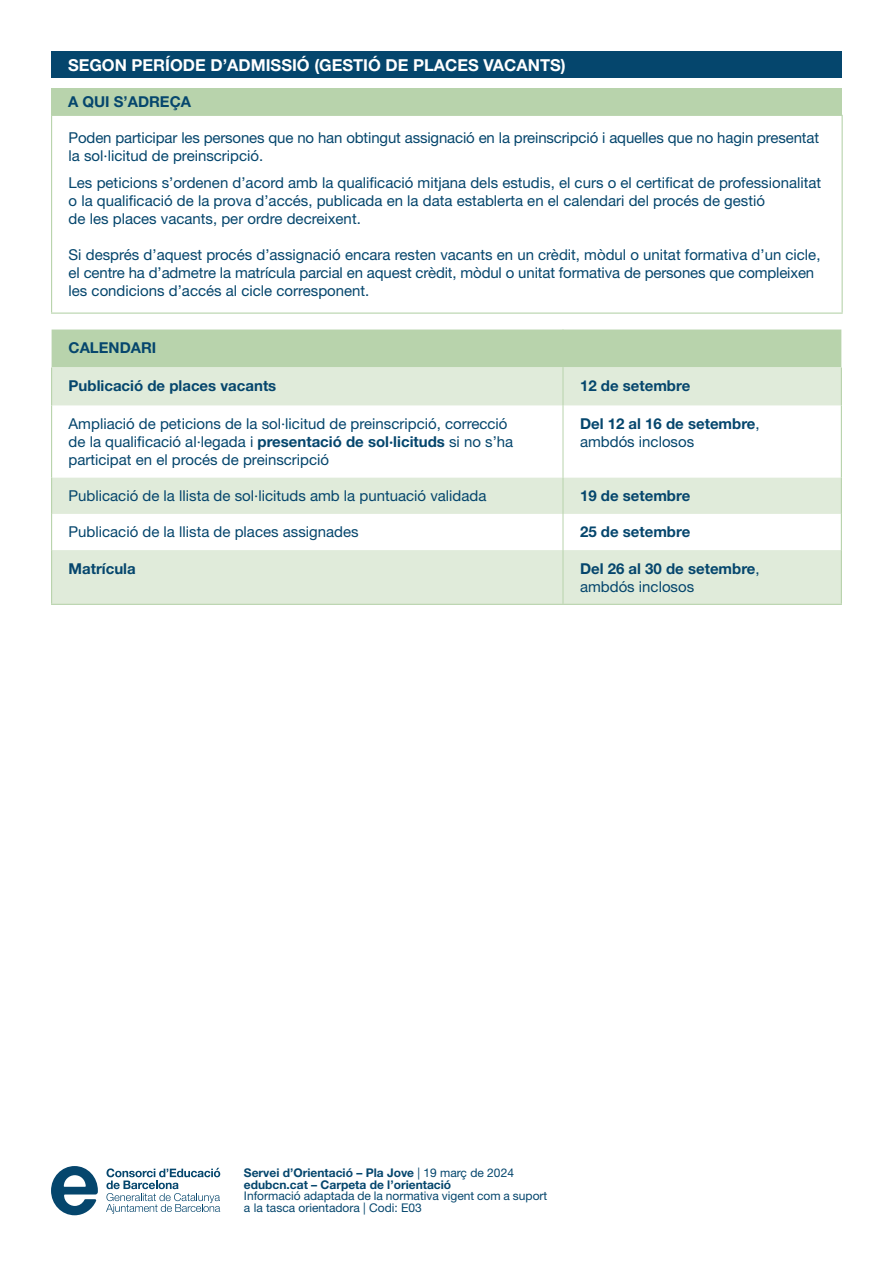
<style>
.page{position:relative;width:893px;height:1263px;background:#fff}
.page>*{position:absolute;margin:0;border:0;box-sizing:border-box;transform-origin:0 0}
.t1{font:700 16.5px "Helvetica Neue LT Std";color:#fff}
.t2{font:15px "Helvetica Neue LT Std";color:#05466d}
.t3{font:700 15px "Helvetica Neue LT Std";color:#05466d}
.t4{font:12px "Helvetica Neue LT Std";color:#05466d}
.t5{font:700 12px "Helvetica Neue LT Std";color:#05466d}
.s1{font-weight:700}
.s2{font-weight:400}
</style>
<div class="page">
<svg style="left:51px;top:1166px;width:47px;height:49px"></svg>
<svg style="left:106px;top:1168px;width:114px;height:46px"></svg>
<div style="left:51px;top:51px;width:791px;height:27px;background:#05466d"></div>
<div style="left:51px;top:88px;width:791px;height:27px;background:#b8d3ac"></div>
<hr style="left:51px;top:115px;width:792px;height:1px;background:#b8d3ac">
<hr style="left:51px;top:116px;width:1px;height:197px;background:#b8d3ac">
<hr style="left:842px;top:116px;width:1px;height:197px;background:#b8d3ac">
<hr style="left:51px;top:313px;width:792px;height:1px;background:#b8d3ac">
<div style="left:52px;top:329px;width:789px;height:38px;background:#b8d3ac"></div>
<svg style="left:52px;top:367px;width:789px;height:237px;fill:#e0ebda"></svg>
<hr style="left:563px;top:329px;width:1px;height:38px;background:#b8d3ac">
<hr style="left:563px;top:367px;width:1px;height:38px;background:#b8d3ac">
<hr style="left:563px;top:405px;width:1px;height:73px;background:#b8d3ac">
<hr style="left:563px;top:478px;width:1px;height:36px;background:#b8d3ac">
<hr style="left:563px;top:514px;width:1px;height:36px;background:#b8d3ac">
<hr style="left:563px;top:550px;width:1px;height:54px;background:#b8d3ac">
<hr style="left:51px;top:367px;width:1px;height:38px;background:#b8d3ac">
<hr style="left:841px;top:367px;width:1px;height:38px;background:#b8d3ac">
<hr style="left:51px;top:405px;width:1px;height:73px;background:#b8d3ac">
<hr style="left:841px;top:405px;width:1px;height:73px;background:#b8d3ac">
<hr style="left:51px;top:478px;width:1px;height:36px;background:#b8d3ac">
<hr style="left:841px;top:478px;width:1px;height:36px;background:#b8d3ac">
<hr style="left:51px;top:514px;width:1px;height:36px;background:#b8d3ac">
<hr style="left:841px;top:514px;width:1px;height:36px;background:#b8d3ac">
<hr style="left:51px;top:550px;width:1px;height:54px;background:#b8d3ac">
<hr style="left:841px;top:550px;width:1px;height:54px;background:#b8d3ac">
<hr style="left:51px;top:604px;width:512px;height:1px;background:#b8d3ac">
<hr style="left:563px;top:604px;width:279px;height:1px;background:#b8d3ac">
<h3 class="t1" style="left:68px;top:55px;width:499px">SEGON PERÍODE D’ADMISSIÓ (GESTIÓ DE PLACES VACANTS)</h3>
<h2 class="t3" style="left:68px;top:92px;width:125px">A QUI S’ADREÇA</h2>
<p class="t2" style="left:69px;top:128px;width:752px">Poden participar les persones que no han obtingut assignació en la preinscripció i aquelles que no hagin presentat</p>
<p class="t2" style="left:69px;top:146px;width:196px">la sol·licitud de preinscripció.</p>
<p class="t2" style="left:69px;top:173px;width:754px">Les peticions s’ordenen d’acord amb la qualificació mitjana dels estudis, el curs o el certificat de professionalitat</p>
<p class="t2" style="left:69px;top:191px;width:698px">o la qualificació de la prova d’accés, publicada en la data establerta en el calendari del procés de gestió</p>
<p class="t2" style="left:69px;top:209px;width:294px">de les places vacants, per ordre decreixent.</p>
<p class="t2" style="left:69px;top:245px;width:753px">Si després d’aquest procés d’assignació encara resten vacants en un crèdit, mòdul o unitat formativa d’un cicle,</p>
<p class="t2" style="left:69px;top:263px;width:747px">el centre ha d’admetre la matrícula parcial en aquest crèdit, mòdul o unitat formativa de persones que compleixen</p>
<p class="t2" style="left:69px;top:281px;width:302px">les condicions d’accés al cicle corresponent.</p>
<h2 class="t3" style="left:69px;top:338px;width:89px">CALENDARI</h2>
<p class="t3" style="left:69px;top:376px;width:209px">Publicació de places vacants</p>
<p class="t3" style="left:580px;top:376px;width:112px">12 de setembre</p>
<p class="t2" style="left:69px;top:414px;width:440px">Ampliació de peticions de la sol·licitud de preinscripció, correcció</p>
<p class="t2" style="left:69px;top:432px;width:446px">de la qualificació al·legada i <span class="s1">presentació de sol·licituds</span> si no s’ha</p>
<p class="t2" style="left:69px;top:450px;width:262px">participat en el procés de preinscripció</p>
<p class="t3" style="left:580px;top:414px;width:181px">Del 12 al 16 de setembre<span class="s2">,</span></p>
<p class="t2" style="left:580px;top:432px;width:116px">ambdós inclosos</p>
<p class="t2" style="left:69px;top:486px;width:419px">Publicació de la llista de sol·licituds amb la puntuació validada</p>
<p class="t3" style="left:580px;top:486px;width:112px">19 de setembre</p>
<p class="t2" style="left:69px;top:523px;width:292px">Publicació de la llista de places assignades</p>
<p class="t3" style="left:580px;top:523px;width:112px">25 de setembre</p>
<p class="t3" style="left:69px;top:559px;width:69px">Matrícula</p>
<p class="t3" style="left:580px;top:559px;width:181px">Del 26 al 30 de setembre<span class="s2">,</span></p>
<p class="t2" style="left:580px;top:577px;width:116px">ambdós inclosos</p>
<p class="t5" style="left:244px;top:1166px;width:272px">Servei d’Orientació – Pla Jove <span class="s2">| 19 març de 2024</span></p>
<p class="t5" style="left:244px;top:1177px;width:209px">edubcn.cat – Carpeta de l’orientació</p>
<p class="t4" style="left:244px;top:1188px;width:305px">Informació adaptada de la normativa vigent com a suport</p>
<p class="t4" style="left:244px;top:1200px;width:180px">a la tasca orientadora | Codi: E03</p>
</div>
